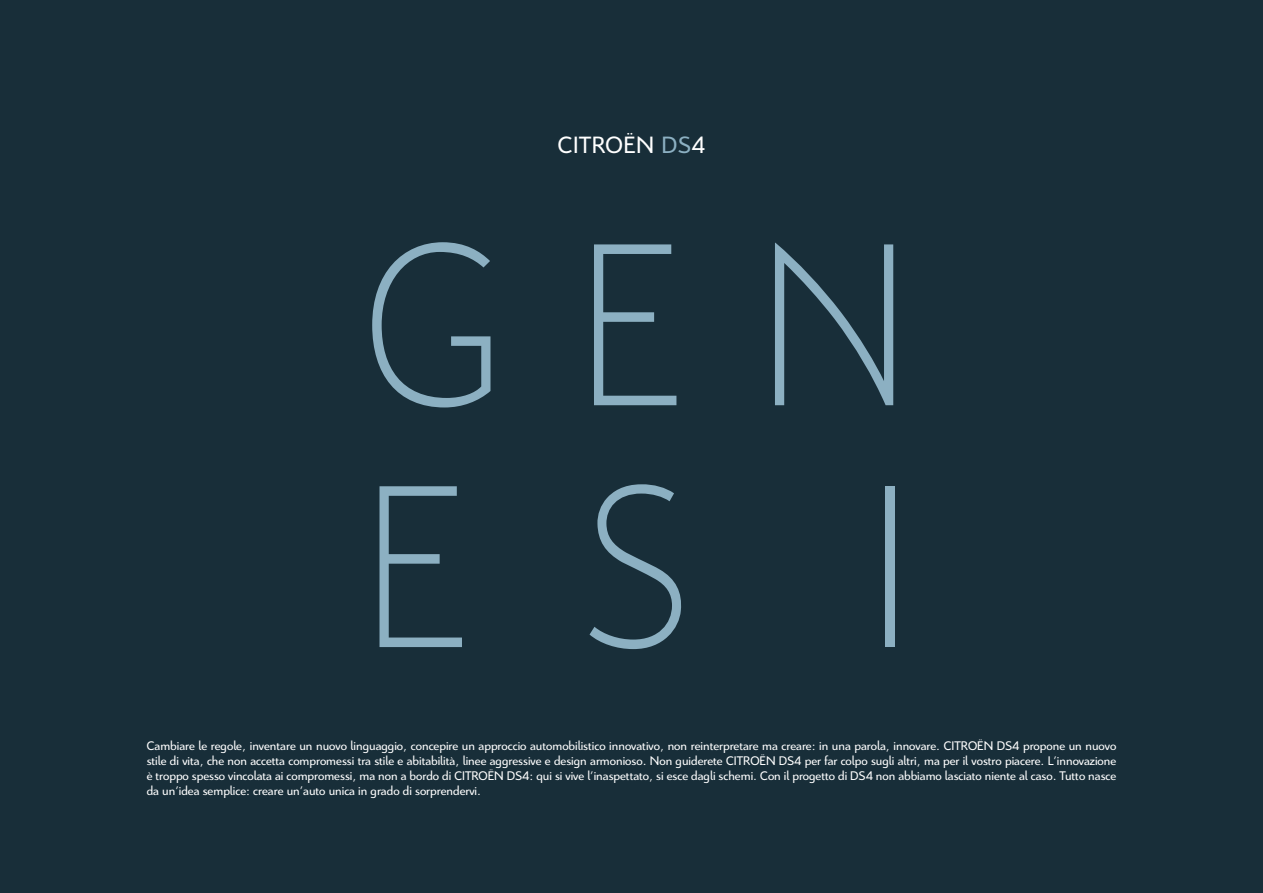
<style>
.page{position:relative;width:1263px;height:893px;background:#182e39}
.page>*{position:absolute;margin:0;border:0;box-sizing:border-box;transform-origin:0 0}
.t1{font:300 250.35px/241.8px "Citroen HPS";color:#8cb0c2;scale:.9 1}
.t2{font:25.5px "Citroen HPS";letter-spacing:.02em;color:#fff}
.t3{font:13.5px/15px "Citroen HPS";color:#fff;text-align:justify}
.s1{color:#8cb0c2}
</style>
<div class="page">
<h2 class="t2" style="left:558px;top:135px;width:149px">CITROËN <span class="s1">DS</span>4</h2>
<h1 class="t1" style="left:364px;top:225px;width:608px">GEN<br>ES I</h1>
<p class="t3" style="left:147px;top:739px;width:971px">Cambiare le regole, inventare un nuovo linguaggio, concepire un approccio automobilistico innovativo, non reinterpretare ma creare: in una parola, innovare. CITROËN DS4 propone un nuovo stile di vita, che non accetta compromessi tra stile e abitabilità, linee aggressive e design armonioso. Non guiderete CITROËN DS4 per far colpo sugli altri, ma per il vostro piacere. L’innovazione è troppo spesso vincolata ai compromessi, ma non a bordo di CITROËN DS4: qui si vive l’inaspettato, si esce dagli schemi. Con il progetto di DS4 non abbiamo lasciato niente al caso. Tutto nasce da un’idea semplice: creare un’auto unica in grado di sorprendervi.</p>
</div>
